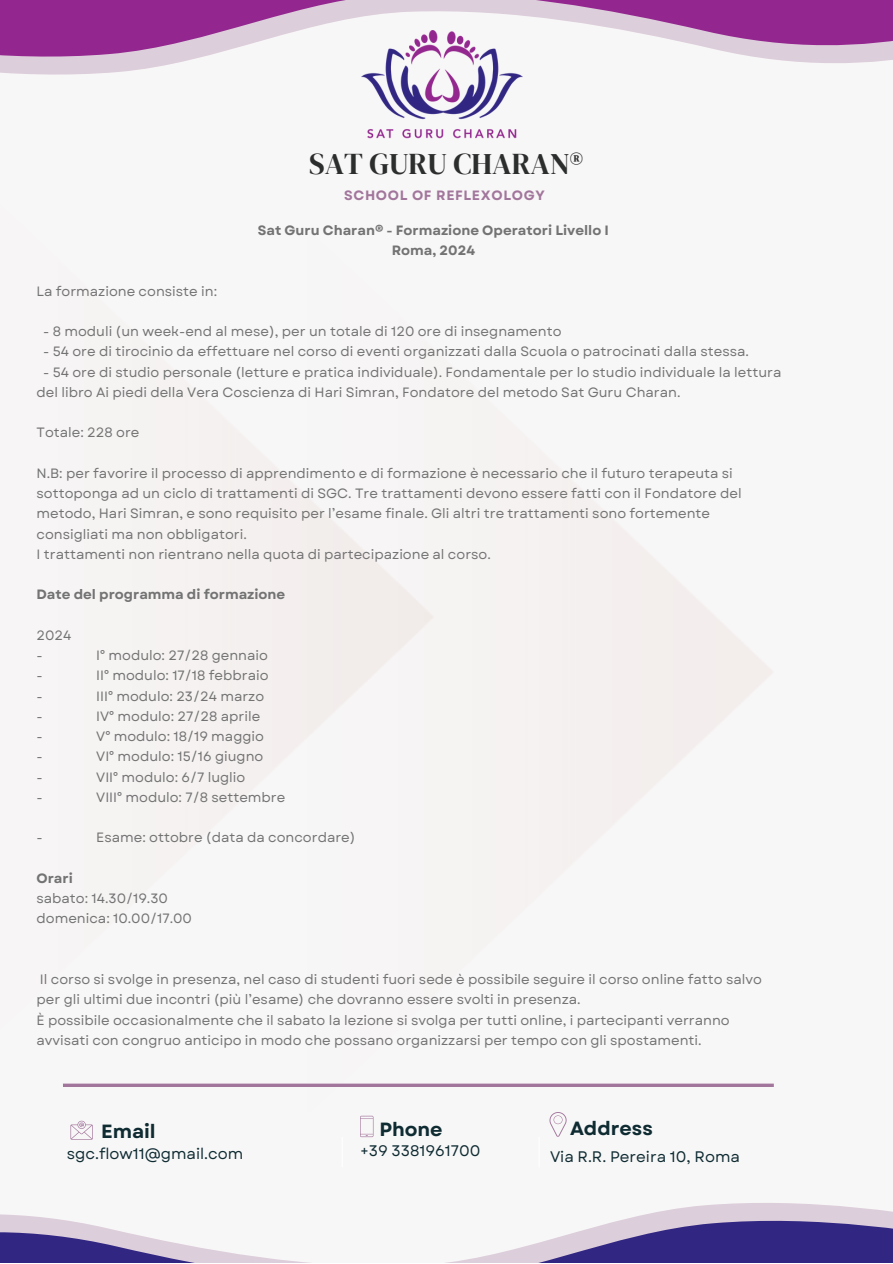
<style>
.page{position:relative;width:893px;height:1264px;background:#fff}
.page>*{position:absolute;margin:0;border:0;box-sizing:border-box;transform-origin:0 0}
.t1{font:30px "DM Serif Display";color:#2c2d2d}
.t2{font:700 19.05px "Garet";color:#0f2c33}
.t3{font:15.3px "Garet";color:#0f2c33}
.t4{font:13.5px "Garet";color:#737373}
.t5{font:700 13.5px "Garet";color:#737373}
.t6{font:700 13.5px "Garet";letter-spacing:.05em;color:#a2769c}
</style>
<div class="page">
<div style="left:0;top:0;width:892px;height:1262px;background:#f8f7f7"></div>
<hr style="left:341px;top:1136px;width:2px;height:31px;background:#fff">
<hr style="left:538px;top:1136px;width:1px;height:31px;background:#fff">
<svg style="left:0;top:57px;width:892px;height:18px"></svg>
<svg style="left:0;top:0;width:892px;height:57px"></svg>
<svg style="left:0;top:1203px;width:892px;height:17px"></svg>
<svg style="left:0;top:1220px;width:892px;height:42px"></svg>
<img style="left:361px;top:30px;width:161px;height:109px">
<svg style="left:70px;top:1120px;width:23px;height:19px"></svg>
<svg style="left:360px;top:1115px;width:13px;height:22px"></svg>
<svg style="left:549px;top:1112px;width:17px;height:24px"></svg>
<hr style="left:63px;top:1083px;width:710px;height:3px;background:#a2769c">
<p class="t1" style="left:309px;top:143px;width:268px">SAT GURU CHARAN®️</p>
<p class="t6" style="left:344px;top:186px;width:202px">SCHOOL OF REFLEXOLOGY</p>
<p class="t5" style="left:258px;top:220px;width:352px">Sat Guru Charan® - Formazione Operatori Livello I</p>
<p class="t5" style="left:392px;top:241px;width:85px">Roma, 2024</p>
<p class="t4" style="left:36px;top:281px;width:182px">La formazione consiste in:</p>
<p class="t4" style="left:43px;top:322px;width:519px">- 8 moduli (un week-end al mese), per un totale di 120 ore di insegnamento</p>
<p class="t4" style="left:43px;top:342px;width:707px">- 54 ore di tirocinio da effettuare nel corso di eventi organizzati dalla Scuola o patrocinati dalla stessa.</p>
<p class="t4" style="left:43px;top:362px;width:739px">- 54 ore di studio personale (letture e pratica individuale). Fondamentale per lo studio individuale la lettura</p>
<p class="t4" style="left:36px;top:382px;width:645px">del libro Ai piedi della Vera Coscienza di Hari Simran, Fondatore del metodo Sat Guru Charan.</p>
<p class="t4" style="left:36px;top:423px;width:104px">Totale: 228 ore</p>
<p class="t4" style="left:36px;top:463px;width:698px">N.B: per favorire il processo di apprendimento e di formazione è necessario che il futuro terapeuta si</p>
<p class="t4" style="left:36px;top:484px;width:706px">sottoponga ad un ciclo di trattamenti di SGC. Tre trattamenti devono essere fatti con il Fondatore del</p>
<p class="t4" style="left:36px;top:504px;width:675px">metodo, Hari Simran, e sono requisito per l’esame finale. Gli altri tre trattamenti sono fortemente</p>
<p class="t4" style="left:36px;top:524px;width:212px">consigliati ma non obbligatori.</p>
<p class="t4" style="left:36px;top:544px;width:456px">I trattamenti non rientrano nella quota di partecipazione al corso.</p>
<p class="t5" style="left:36px;top:585px;width:250px">Date del programma di formazione</p>
<p class="t4" style="left:36px;top:625px;width:36px">2024</p>
<p class="t4" style="left:36px;top:645px;width:8px">-</p>
<p class="t4" style="left:96px;top:645px;width:173px">I° modulo: 27/28 gennaio</p>
<p class="t4" style="left:36px;top:666px;width:8px">-</p>
<p class="t4" style="left:96px;top:666px;width:174px">II° modulo: 17/18 febbraio</p>
<p class="t4" style="left:36px;top:686px;width:8px">-</p>
<p class="t4" style="left:96px;top:686px;width:169px">III° modulo: 23/24 marzo</p>
<p class="t4" style="left:36px;top:706px;width:8px">-</p>
<p class="t4" style="left:96px;top:706px;width:165px">IV° modulo: 27/28 aprile</p>
<p class="t4" style="left:36px;top:726px;width:8px">-</p>
<p class="t4" style="left:96px;top:726px;width:169px">V° modulo: 18/19 maggio</p>
<p class="t4" style="left:36px;top:747px;width:8px">-</p>
<p class="t4" style="left:96px;top:747px;width:169px">VI° modulo: 15/16 giugno</p>
<p class="t4" style="left:36px;top:767px;width:8px">-</p>
<p class="t4" style="left:96px;top:767px;width:151px">VII° modulo: 6/7 luglio</p>
<p class="t4" style="left:36px;top:787px;width:8px">-</p>
<p class="t4" style="left:96px;top:787px;width:191px">VIII° modulo: 7/8 settembre</p>
<p class="t4" style="left:36px;top:827px;width:8px">-</p>
<p class="t4" style="left:96px;top:827px;width:261px">Esame: ottobre (data da concordare)</p>
<p class="t5" style="left:36px;top:868px;width:38px">Orari</p>
<p class="t4" style="left:36px;top:888px;width:133px">sabato: 14.30/19.30</p>
<p class="t4" style="left:36px;top:908px;width:157px">domenica: 10.00/17.00</p>
<p class="t4" style="left:40px;top:969px;width:723px">Il corso si svolge in presenza, nel caso di studenti fuori sede è possibile seguire il corso online fatto salvo</p>
<p class="t4" style="left:36px;top:989px;width:545px">per gli ultimi due incontri (più l’esame) che dovranno essere svolti in presenza.</p>
<p class="t4" style="left:36px;top:1010px;width:694px">È possibile occasionalmente che il sabato la lezione si svolga per tutti online, i partecipanti verranno</p>
<p class="t4" style="left:36px;top:1030px;width:666px">avvisati con congruo anticipo in modo che possano organizzarsi per tempo con gli spostamenti.</p>
<p class="t2" style="left:101px;top:1117px;width:56px">Email</p>
<p class="t2" style="left:570px;top:1114px;width:84px">Address</p>
<p class="t2" style="left:379px;top:1115px;width:65px">Phone</p>
<p class="t3" style="left:67px;top:1142px;width:178px">sgc.flow11@gmail.com</p>
<p class="t3" style="left:360px;top:1139px;width:122px">+39 3381961700</p>
<p class="t3" style="left:550px;top:1145px;width:191px">Via R.R. Pereira 10, Roma</p>
</div>
